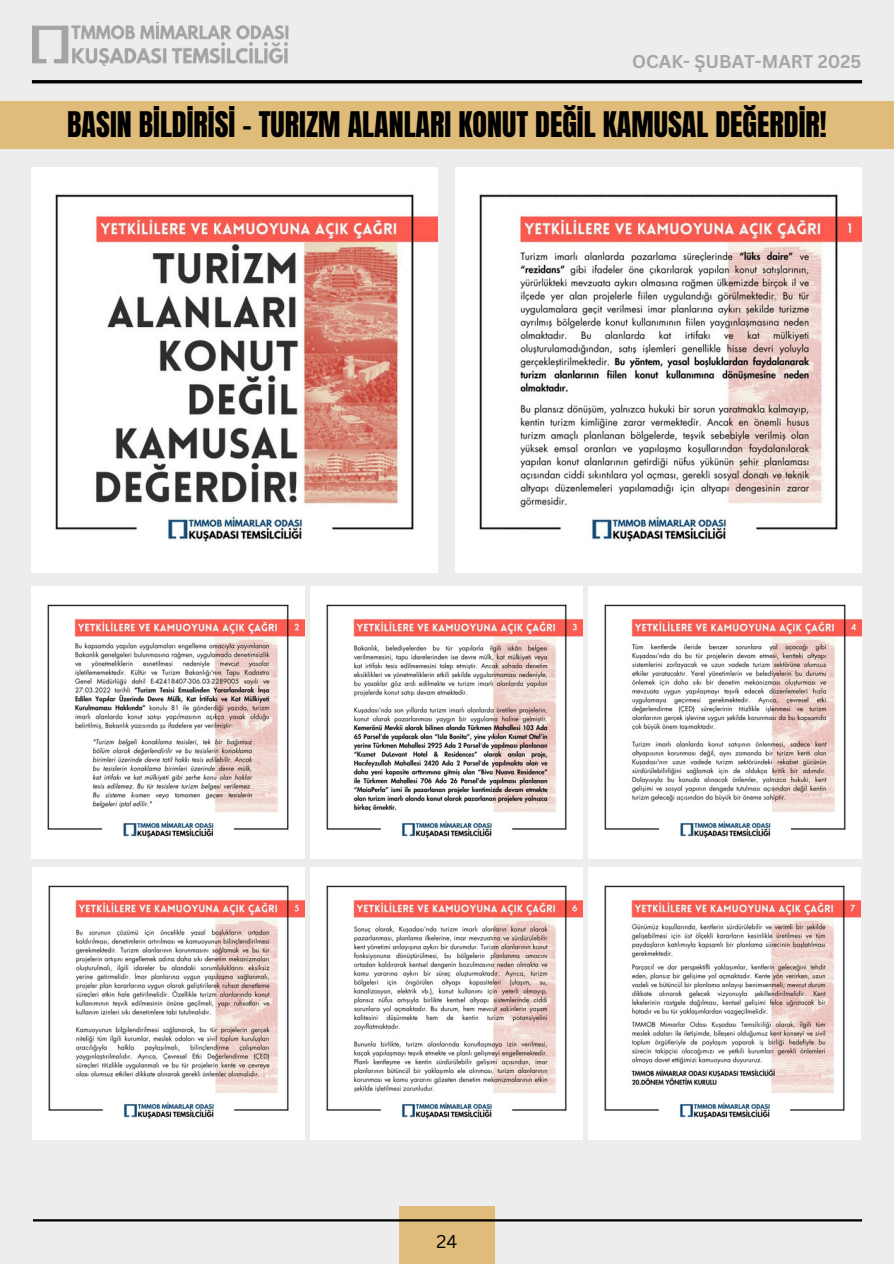
<style>
.page{position:relative;width:894px;height:1264px;background:#fff}
.page>*{position:absolute;margin:0;border:0;box-sizing:border-box;transform-origin:0 0}
.t1{font:30px "Anton";color:#000}
.t2{font:700 18px "Canva Sans";color:#a6a6a6}
.t3{font:18px "Canva Sans";color:#000}
</style>
<div class="page">
<div style="left:0;top:0;width:893px;height:1263px;background:#ededed"></div>
<img style="left:33px;top:22px;width:256px;height:44px">
<div style="left:399px;top:1206px;width:95px;height:57px;background:#e0bc7b"></div>
<hr style="left:33px;top:1219px;width:828px;height:2px;background:#000">
<hr style="left:32px;top:80px;width:829px;height:3px;background:#000">
<div style="left:0;top:101px;width:893px;height:48px;background:#e0bc7b"></div>
<img style="left:32px;top:167px;width:405px;height:405px">
<img style="left:588px;top:867px;width:272px;height:272px">
<img style="left:310px;top:867px;width:272px;height:272px">
<img style="left:32px;top:867px;width:273px;height:272px">
<img style="left:588px;top:586px;width:273px;height:272px">
<img style="left:310px;top:586px;width:272px;height:272px">
<img style="left:32px;top:586px;width:272px;height:272px">
<img style="left:455px;top:167px;width:405px;height:405px">
<p class="t2" style="left:632px;top:49px;width:230px">OCAK- ŞUBAT-MART 2025</p>
<p class="t1" style="left:67px;top:103px;width:760px">BASIN BİLDİRİSİ - TURIZM ALANLARI KONUT DEĞİL KAMUSAL DEĞERDİR!</p>
<p class="t3" style="left:436px;top:1228px;width:22px">24</p>
</div>
